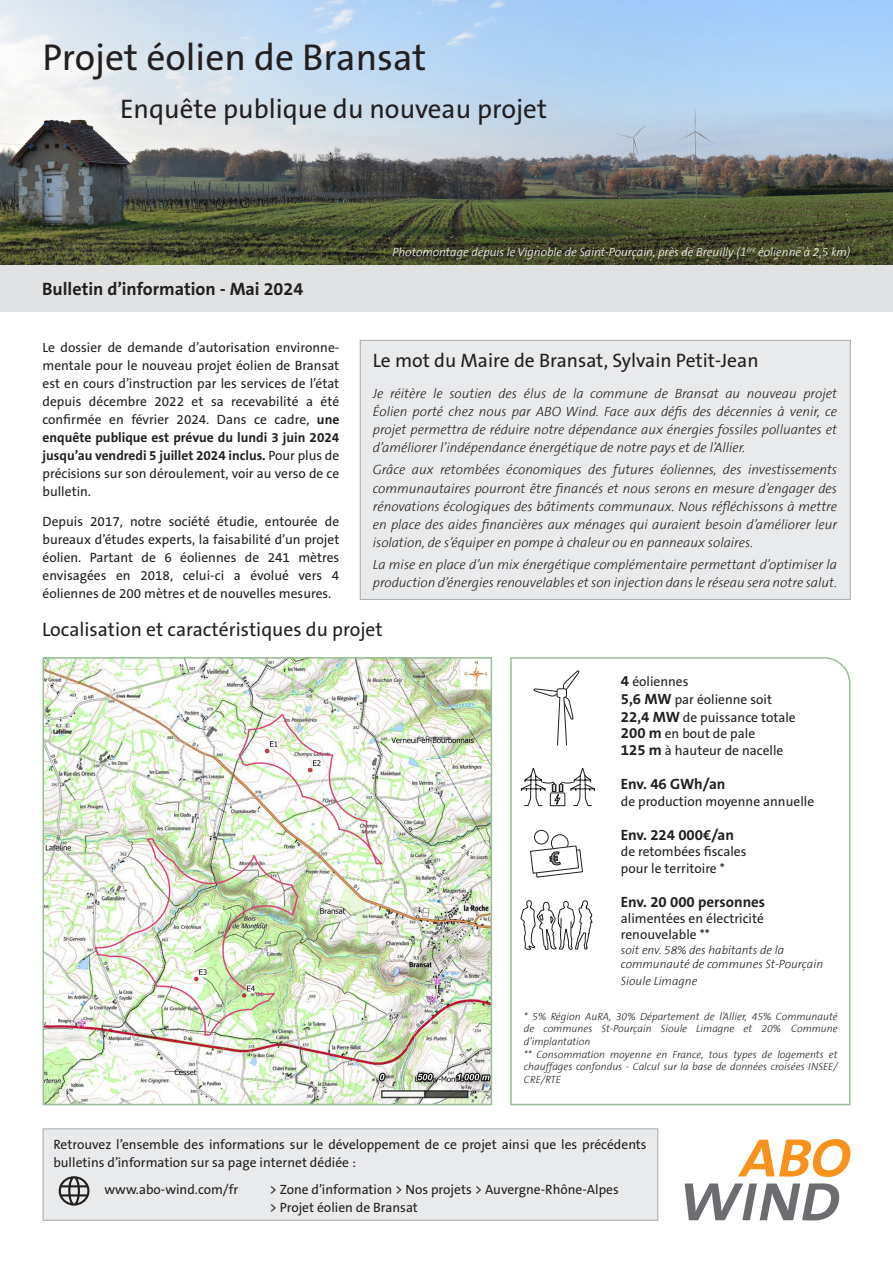
<style>
.page{position:relative;width:893px;height:1263px;background:#fff}
.page>*{position:absolute;margin:0;border:0;box-sizing:border-box;transform-origin:0 0}
.t1{font:37.5px "The Sans B W5 Plain";color:#231f20}
.t2{font:27px "The Sans B W5 Plain";color:#231f20}
.t3{font:19.5px "The Sans B W5 Plain";color:#231f20}
.t4{font:700 18px "The Sans B W7";color:#231f20}
.t5{font:700 15px "The Sans B W7";color:#231f20}
.t6{font:13.5px/18px "The Sans B W5 Plain";color:#231f20}
.t7{font:italic 300 13.5px/18px "The Sans B3";color:#231f20;text-align:justify}
.t8{font:italic 300 12px "The Sans B3";color:#fff}
.t9{font:italic 300 12px/14.4px "The Sans B3";color:#231f20}
.t10{font:italic 300 10.5px/12.6px "The Sans B3";color:#231f20}
.s1{font-family:"The Sans B W7";font-weight:700}
.s2{font-family:"The Sans B W7";font-weight:700;font-size:15px}
.s3{font-family:"Franklin Gothic";font-weight:400}
</style>
<div class="page">
<img style="left:0;top:0;width:893px;height:266px">
<svg style="left:685px;top:1183px;width:154px;height:37px"></svg>
<svg style="left:738px;top:1139px;width:112px;height:38px"></svg>
<div style="left:0;top:266px;width:893px;height:46px;background:#e1e2e4"></div>
<div style="left:43px;top:1129px;width:615px;height:91px;background:#e9eaeb;border:1px solid #a8a9ad"></div>
<svg style="left:59px;top:1176px;width:31px;height:29px"></svg>
<img style="left:46px;top:660px;width:443px;height:442px">
<div style="left:43px;top:657px;width:449px;height:448px;border:2px solid #99bd96"></div>
<svg style="left:510px;top:657px;width:341px;height:449px"></svg>
<svg style="left:522px;top:806px;width:72px;height:1px"></svg>
<svg style="left:522px;top:769px;width:72px;height:37px"></svg>
<svg style="left:521px;top:901px;width:71px;height:48px"></svg>
<svg style="left:533px;top:670px;width:47px;height:76px"></svg>
<div style="left:551px;top:835px;width:17px;height:16px;background:#fff;border-radius:50%"></div>
<div style="left:551px;top:834px;width:17px;height:18px;border:1px solid #231f20;border-radius:50%"></div>
<div style="left:534px;top:830px;width:14px;height:14px;background:#fff;border-radius:50%"></div>
<div style="left:534px;top:830px;width:15px;height:14px;border:1px solid #231f20;border-radius:50%"></div>
<svg style="left:530px;top:845px;width:53px;height:33px"></svg>
<div style="left:360px;top:340px;width:490px;height:260px;background:#e9eaeb;border:1px solid #a8a9ad"></div>
<p class="t1" style="left:43px;top:34px;width:385px">Projet éolien de Bransat</p>
<p class="t2" style="left:120px;top:92px;width:428px">Enquête publique du nouveau projet</p>
<p class="t4" style="left:42px;top:278px;width:263px">Bulletin d’information - Mai 2024</p>
<p class="t6" style="left:43px;top:338px;width:298px;text-align:justify">Le dossier de demande d’autorisation environne&shy;mentale pour le nouveau projet éolien de Bransat est en cours d’instruction par les services de l’état depuis décembre 2022 et sa recevabilité a été confirmée en février 2024. Dans ce cadre, <span class="s1">une enquête publique est prévue du lundi 3 juin 2024 jusqu’au vendredi 5 juillet 2024 inclus.</span> Pour plus de précisions sur son déroulement, voir au verso de ce bulletin.</p>
<p class="t6" style="left:43px;top:513px;width:298px;text-align:justify">Depuis 2017, notre société étudie, entourée de bureaux d’études experts, la faisabilité d’un projet éolien. Partant de 6 éoliennes de 241 mètres envisagées en 2018, celui-ci a évolué vers 4 éoliennes de 200 mètres et de nouvelles mesures.</p>
<p class="t8" style="left:392px;top:246px;width:460px">Photomontage depuis le Vignoble de Saint-Pourçain, près de Breuilly (1<sup>ère</sup> éolienne à 2,5 km)</p>
<p class="t3" style="left:373px;top:348px;width:387px">Le mot du Maire de Bransat, Sylvain Petit-Jean</p>
<p class="t7" style="left:373px;top:385px;width:466px">Je réitère le soutien des élus de la commune de Bransat au nouveau projet Éolien porté chez nous par ABO Wind. Face aux défis des décennies à venir, ce projet permettra de réduire notre dépendance aux énergies fossiles polluantes et d’améliorer l’indépendance énergétique de notre pays et de l’Allier.</p>
<p class="t7" style="left:373px;top:461px;width:466px">Grâce aux retombées économiques des futures éoliennes, des investissements communautaires pourront être financés et nous serons en mesure d’engager des rénovations écologiques des bâtiments communaux. Nous réfléchissons à mettre en place des aides financières aux ménages qui auraient besoin d’améliorer leur isolation, de s’équiper en pompe à chaleur ou en panneaux solaires.</p>
<p class="t7" style="left:373px;top:556px;width:466px">La mise en place d’un mix énergétique complémentaire permettant d’optimiser la production d’énergies renouvelables et son injection dans le réseau sera notre salut.</p>
<p class="t3" style="left:42px;top:617px;width:342px">Localisation et caractéristiques du projet</p>
<p class="t6" style="left:621px;top:672px;width:69px"><span class="s2">4</span> éoliennes</p>
<p class="t6" style="left:621px;top:690px;width:153px"><span class="s2">5,6 MW</span> par éolienne soit</p>
<p class="t6" style="left:621px;top:708px;width:176px"><span class="s2">22,4 MW</span> de puissance totale</p>
<p class="t6" style="left:621px;top:725px;width:136px"><span class="s2">200 m</span> en bout de pale</p>
<p class="t6" style="left:621px;top:741px;width:164px"><span class="s2">125 m</span> à hauteur de nacelle</p>
<p class="t5" style="left:621px;top:775px;width:106px">Env. 46 GWh/an</p>
<p class="t6" style="left:621px;top:792px;width:195px">de production moyenne annuelle</p>
<p class="t5" style="left:621px;top:825px;width:115px">Env. 224 000€/an</p>
<p class="t6" style="left:621px;top:844px;width:127px;line-height:16.2px">de retombées fiscales pour le territoire *</p>
<p class="t5" style="left:621px;top:892px;width:146px">Env. 20 000 personnes</p>
<p class="t6" style="left:621px;top:911px;width:145px;line-height:16.2px">alimentées en électricité renouvelable **</p>
<p class="t9" style="left:621px;top:943px;width:204px">soit env. 58<span class="s3">%</span> des habitants de la communauté de communes St-Pourçain</p>
<p class="t9" style="left:621px;top:974px;width:78px">Sioule Limagne</p>
<p class="t10" style="left:524px;top:1010px;width:315px">* 5<span class="s3">%</span> Région AuRA, 30<span class="s3">%</span> Département de l’Allier, 45<span class="s3">%</span> Communauté de communes St-Pourçain Sioule Limagne et 20<span class="s3">%</span> Commune d’implantation<br>** Consommation moyenne en France, tous types de logements et chauffages confondus - Calcul sur la base de données croisées INSEE/ CRE/RTE</p>
<p class="t6" style="left:53px;top:1135px;width:595px">Retrouvez l’ensemble des informations sur le développement de ce projet ainsi que les précédents bulletins d’information sur sa page internet dédiée :</p>
<p class="t6" style="left:104px;top:1180px;width:135px">www.abo-wind.com/fr</p>
<p class="t6" style="left:269px;top:1180px;width:351px">&gt; Zone d’information &gt; Nos projets &gt; Auvergne-Rhône-Alpes &gt; Projet éolien de Bransat</p>
</div>
